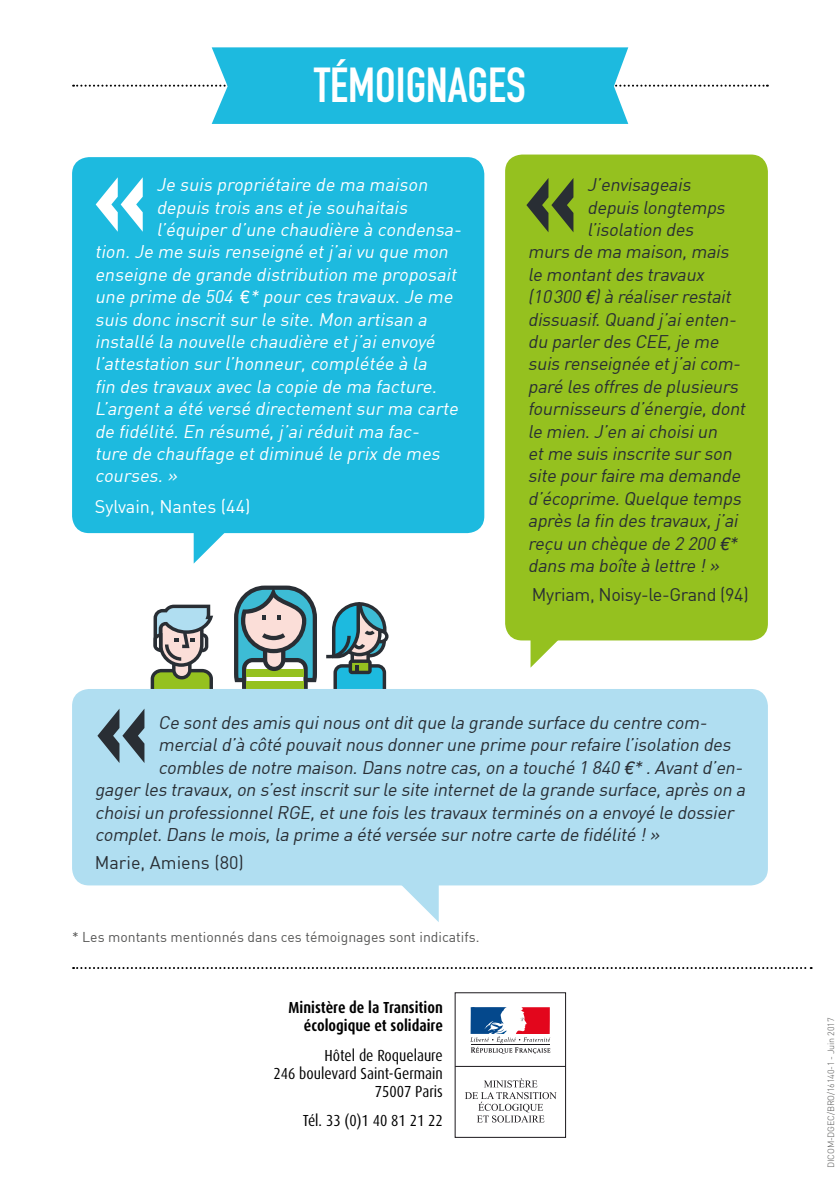
<style>
.page{position:relative;width:840px;height:1191px;background:#fff}
.page>*{position:absolute;margin:0;border:0;box-sizing:border-box;transform-origin:0 0}
.t1{font:48.4px "DIN Engschrift Std";color:#fff}
.t2{font:italic 18px "DIN";color:#292e34}
.t3{font:italic 18px "DIN";color:#fff}
.t4{font:18px "DIN";letter-spacing:-.02em;color:#292e34}
.t5{font:18px "DIN";color:#fff}
.t6{font:18px "DIN";color:#292e34}
.t7{font:condensed 16px/18px "Dax OT";color:#000;text-align:right}
.t8{font:700 condensed 16px/18px "Dax OT";color:#000;text-align:right}
.t9{font:14px "DIN";color:#575756}
.t10{font:300 9px "DIN";letter-spacing:-.02em;color:#575756}
.s1{font-family:"Helvetica LT Std";font-style:normal}
.s2{font-family:"Helvetica LT Std"}
</style>
<div class="page">
<svg style="left:470px;top:1007px;width:80px;height:47px"></svg>
<hr style="left:455px;top:1066px;width:110px;height:1px;background:#1b181c">
<svg style="left:465px;top:1078px;width:91px;height:44px"></svg>
<svg style="left:150px;top:604px;width:63px;height:85px"></svg>
<svg style="left:234px;top:585px;width:83px;height:104px;background:#85a298"></svg>
<svg style="left:326px;top:602px;width:62px;height:87px"></svg>
<div style="left:72px;top:157px;width:412px;height:376px;background:#1dbadf;border-radius:17px"></div>
<svg style="left:193px;top:533px;width:54px;height:30px"></svg>
<svg style="left:96px;top:177px;width:47px;height:55px"></svg>
<svg style="left:530px;top:640px;width:54px;height:27px"></svg>
<div style="left:505px;top:154px;width:262px;height:486px;background:#95c11f;border-radius:17px"></div>
<svg style="left:526px;top:178px;width:47px;height:54px"></svg>
<div style="left:72px;top:689px;width:695px;height:196px;background:#b0def1;border-radius:17px"></div>
<svg style="left:385px;top:885px;width:53px;height:36px"></svg>
<svg style="left:97px;top:708px;width:47px;height:55px"></svg>
<svg style="left:73px;top:967px;width:738px;height:2px"></svg>
<svg style="left:73px;top:47px;width:694px;height:77px"></svg>
<h1 class="t1" style="left:314px;top:56px;width:213px">TÉMOIGNAGES</h1>
<p class="t3" style="left:156px;top:173px;width:276px">Je suis propriétaire de ma maison</p>
<p class="t3" style="left:156px;top:196px;width:256px">depuis trois ans etje souhaitais</p>
<p class="t3" style="left:156px;top:218px;width:310px">l’équiper d’une chaudière à condensa-</p>
<p class="t3" style="left:95px;top:241px;width:358px">tion.Je me suis renseigné etj ’aivu que mon</p>
<p class="t3" style="left:95px;top:263px;width:367px">enseigne de grande distribution me proposait</p>
<p class="t3" style="left:95px;top:285px;width:363px">une prime de 504 <span class="s1">€</span> * pour ces travaux.Je me</p>
<p class="t3" style="left:95px;top:308px;width:337px">suis donc inscritsur le site.Mon artisan a</p>
<p class="t3" style="left:95px;top:330px;width:345px">installé la nouvelle chaudière etj ’aienvoyé</p>
<p class="t3" style="left:95px;top:353px;width:337px">l’attestation sur l’honneur,complétée à la</p>
<p class="t3" style="left:95px;top:375px;width:347px">fin des travaux avec la copie de ma facture.</p>
<p class="t3" style="left:95px;top:397px;width:368px">L’argenta été versé directementsur ma carte</p>
<p class="t3" style="left:95px;top:420px;width:329px">de fidélité.En résumé,j ’airéduitma fac-</p>
<p class="t3" style="left:95px;top:442px;width:350px">ture de chauffage etdiminué le prix de mes</p>
<p class="t3" style="left:95px;top:465px;width:88px">courses. »</p>
<p class="t5" style="left:95px;top:495px;width:157px">Sylvain, Nantes (44)</p>
<p class="t2" style="left:587px;top:173px;width:109px">J’envisageais</p>
<p class="t2" style="left:587px;top:196px;width:143px">depuis longtemps</p>
<p class="t2" style="left:587px;top:218px;width:111px">l’isolation des</p>
<p class="t2" style="left:527px;top:241px;width:206px">murs de ma maison,mais</p>
<p class="t2" style="left:527px;top:263px;width:182px">le montantdes travaux</p>
<p class="t2" style="left:527px;top:285px;width:208px">(10300 <span class="s2">€</span>)à réaliserrestait</p>
<p class="t2" style="left:527px;top:308px;width:213px">dissuasif.Quand j ’aienten-</p>
<p class="t2" style="left:527px;top:330px;width:196px">du parlerdes CEE,je me</p>
<p class="t2" style="left:527px;top:353px;width:218px">suis renseignée etj ’aicom-</p>
<p class="t2" style="left:527px;top:375px;width:215px">paré les offres de plusieurs</p>
<p class="t2" style="left:527px;top:397px;width:222px">fournisseurs d’énergie,dont</p>
<p class="t2" style="left:527px;top:420px;width:195px">le mien.J’en aichoisiun</p>
<p class="t2" style="left:527px;top:442px;width:209px">etme suis inscrite surson</p>
<p class="t2" style="left:527px;top:465px;width:218px">site pourfaire ma demande</p>
<p class="t2" style="left:527px;top:487px;width:218px">d’écoprime.Quelque temps</p>
<p class="t2" style="left:527px;top:509px;width:215px">après la fin des travaux,j ’ai</p>
<p class="t2" style="left:527px;top:532px;width:215px">reçu un chèque de 2 200 <span class="s2">€</span>*</p>
<p class="t2" style="left:527px;top:554px;width:196px">dans ma boîte à lettre ! »</p>
<p class="t4" style="left:531px;top:583px;width:218px">Myriam, Noisy-le-Grand (94)</p>
<p class="t2" style="left:158px;top:711px;width:553px">Ce sontdes amis quinous ontditque la grande surface du centre com-</p>
<p class="t2" style="left:158px;top:733px;width:577px">merciald’à côté pouvaitnous donnerune prime pourrefaire l’isolation des</p>
<p class="t2" style="left:158px;top:756px;width:589px">combles de notre maison.Dans notre cas,on a touché 1 840 <span class="s2">€</span>* .Avantd’en-</p>
<p class="t2" style="left:95px;top:778px;width:655px">gagerles travaux,on s’estinscritsurle site internetde la grande surface,après on a</p>
<p class="t2" style="left:95px;top:801px;width:644px">choisiun professionnelRGE,etune fois les travaux terminés on a envoyé le dossier</p>
<p class="t2" style="left:95px;top:823px;width:569px">complet.Dans le mois,la prime a été versée surnotre carte de fidélité ! »</p>
<p class="t6" style="left:95px;top:851px;width:151px">Marie, Amiens (80)</p>
<p class="t9" style="left:72px;top:928px;width:408px">* Les montants mentionnés dans ces témoignages sont indicatifs.</p>
<p class="t8" style="left:288px;top:999px;width:156px">Ministère de la Transition écologique et solidaire</p>
<p class="t7" style="left:273px;top:1046px;width:171px">Hôtel de Roquelaure<br>246 boulevard Saint-Germain<br>75007 Paris</p>
<p class="t7" style="left:302px;top:1111px;width:142px">Tél. 33 (0)1 40 81 21 22</p>
<p class="t10" style="left:824px;top:1167px;width:152px;rotate:-90deg">DICOM-DGEC/BRO/16140-1 - Juin 2017</p>
</div>
